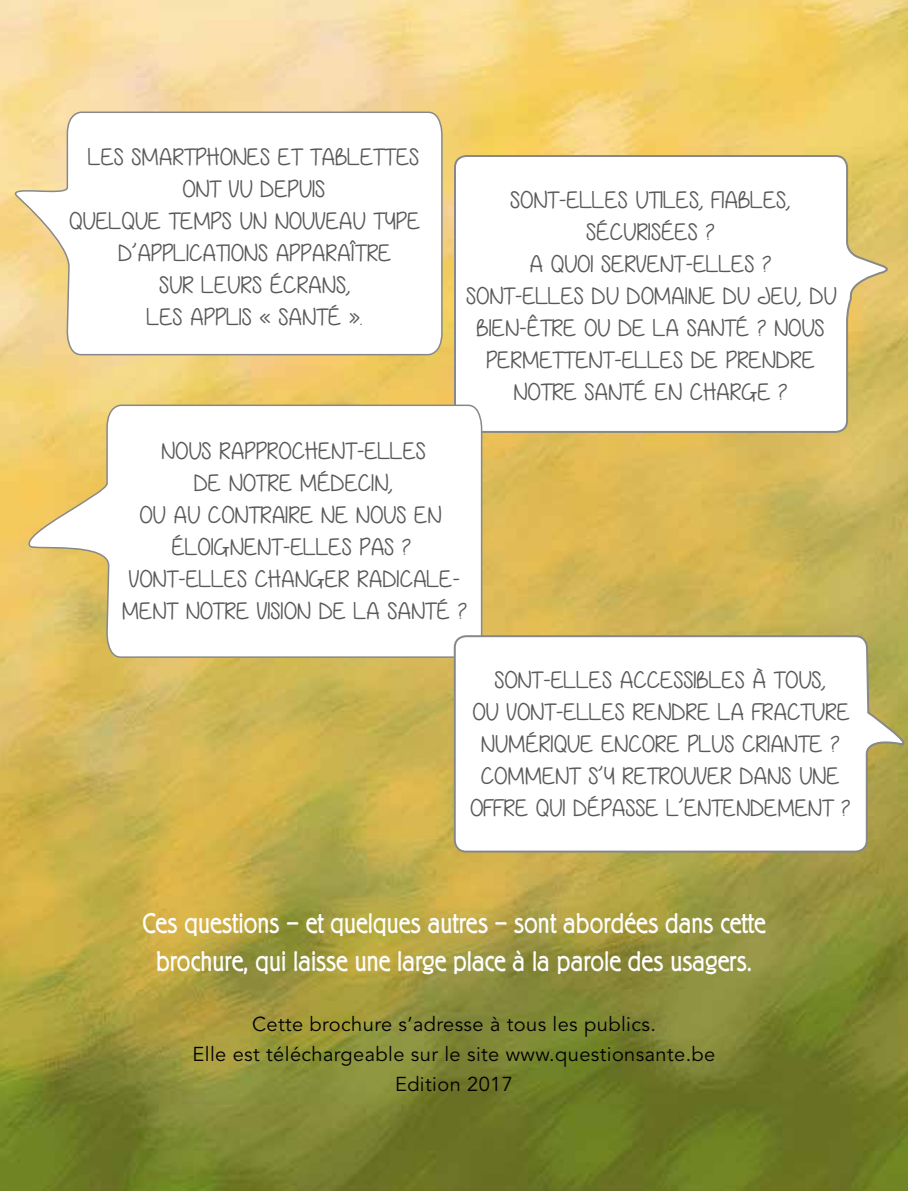
<style>
.page{position:relative;width:908px;height:1191px;background:#fff}
.page>*{position:absolute;margin:0;border:0;box-sizing:border-box;transform-origin:0 0}
.t1{font:300 28px/38px "Berliner Grotesk";color:#fff;text-align:center;scale:.9 1}
.t2{font:24px/32px "Anjelika Rose";letter-spacing:.02em;color:#58585a;text-align:center}
.t3{font:20px/30px "Avenir";letter-spacing:.02em;color:#000;text-align:center}
</style>
<div class="page">
<img style="left:0;top:0;width:907px;height:1191px">
<svg style="left:5px;top:111px;width:438px;height:245px"></svg>
<svg style="left:453px;top:154px;width:439px;height:280px"></svg>
<svg style="left:18px;top:404px;width:465px;height:254px"></svg>
<svg style="left:452px;top:446px;width:455px;height:407px"></svg>
<p class="t2" style="left:88px;top:141px;width:332px">LES SMARTPHONES ET TABLETTES</p>
<p class="t2" style="left:182px;top:173px;width:144px">ONT VU DEPUIS</p>
<p class="t2" style="left:69px;top:205px;width:352px">QUELQUE TEMPS UN NOUVEAU TYPE</p>
<p class="t2" style="left:118px;top:237px;width:274px">D’APPLICATIONS APPARAÎTRE</p>
<p class="t2" style="left:159px;top:269px;width:192px">SUR LEURS ÉCRANS,</p>
<p class="t2" style="left:147px;top:301px;width:217px">LES APPLIS « SANTÉ ».</p>
<p class="t2" style="left:466px;top:184px;width:371px">SONT-ELLES UTILES, FIABLES,<br>SÉCURISÉES ?<br>A QUOI SERVENT-ELLES ?<br>SONT-ELLES DU DOMAINE DU JEU, DU<br>BIEN-ÊTRE OU DE LA SANTÉ ? NOUS<br>PERMETTENT-ELLES DE PRENDRE<br>NOTRE SANTÉ EN CHARGE ?</p>
<p class="t2" style="left:122px;top:435px;width:346px">NOUS RAPPROCHENT-ELLES<br>DE NOTRE MÉDECIN,<br>OU AU CONTRAIRE NE NOUS EN<br>ÉLOIGNENT-ELLES PAS ?<br>VONT-ELLES CHANGER RADICALE-<br>MENT NOTRE VISION DE LA SANTÉ ?</p>
<p class="t2" style="left:470px;top:664px;width:381px">SONT-ELLES ACCESSIBLES À TOUS,<br>OU VONT-ELLES RENDRE LA FRACTURE<br>NUMÉRIQUE ENCORE PLUS CRIANTE ?<br>COMMENT S’Y RETROUVER DANS UNE<br>OFFRE QUI DÉPASSE L’ENTENDEMENT ?</p>
<p class="t1" style="left:142px;top:904px;width:693px">Ces questions – et quelques autres – sont abordées dans cette brochure, qui laisse une large place à la parole des usagers.</p>
<p class="t3" style="left:192px;top:1009px;width:524px">Cette brochure s’adresse à tous les publics.<br>Elle est téléchargeable sur le site www.questionsante.be<br>Edition 2017</p>
</div>
